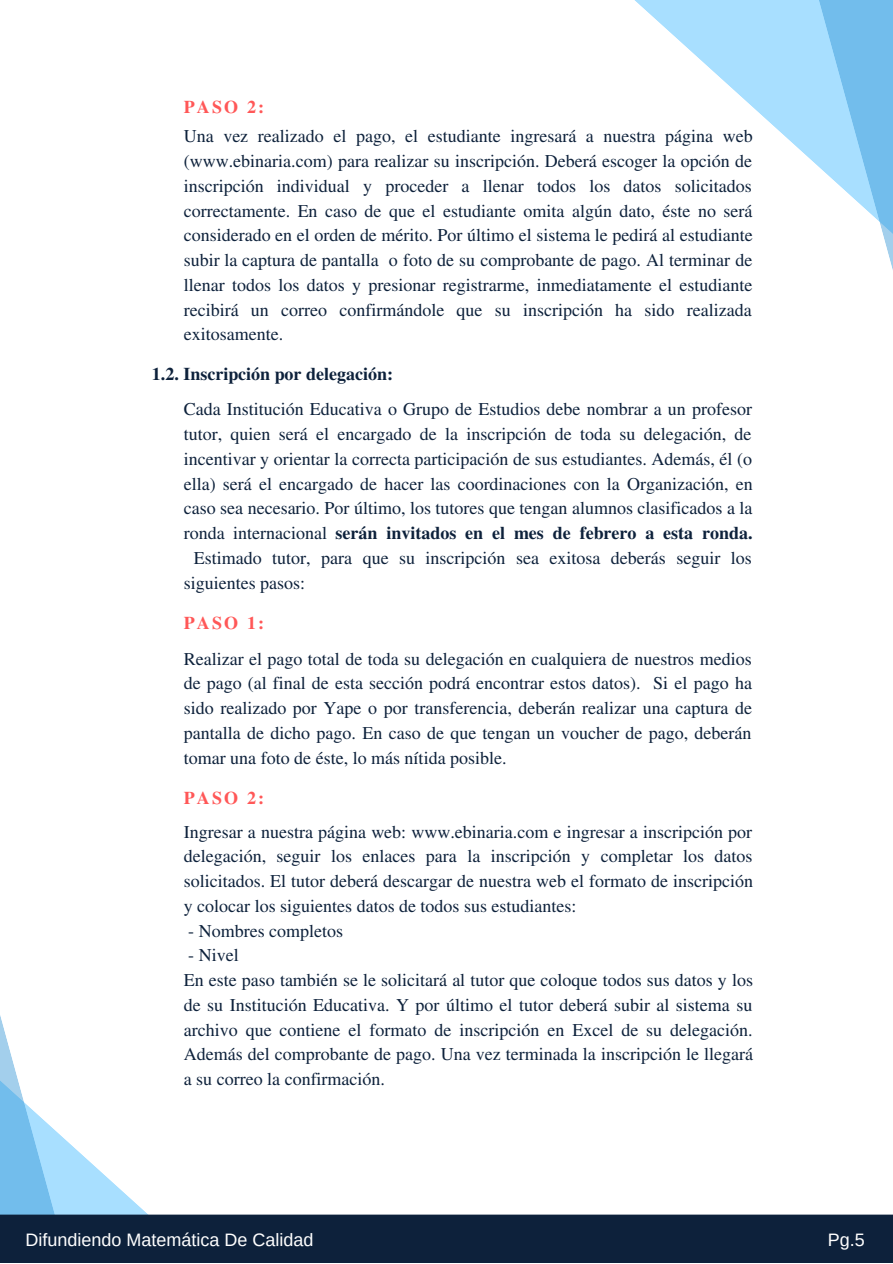
<style>
.page{position:relative;width:893px;height:1264px;background:#fff}
.page>*{position:absolute;margin:0;border:0;box-sizing:border-box;transform-origin:0 0}
.t1{font:18px/24.8px "Free Serif";color:#0d213b;text-align:justify}
.t2{font:700 18px "Free Serif";color:#0d213b}
.t3{font:18px "Arimo";color:#fff}
.t4{font:700 18px "Free Serif";letter-spacing:.12em;color:#ff5757}
.s1{font-weight:400}
</style>
<div class="page">
<svg style="left:84px;top:1157px;width:63px;height:57px;fill:#abe0ff"></svg>
<svg style="left:0;top:1015px;width:84px;height:199px"></svg>
<div style="left:0;top:1214px;width:892px;height:48px;background:#0d213b"></div>
<svg style="left:634px;top:0;width:168px;height:152px"></svg>
<svg style="left:802px;top:0;width:90px;height:266px"></svg>
<p class="t4" style="left:184px;top:97px;width:82px">PASO 2:</p>
<p class="t1" style="left:184px;top:125px;width:570px">Una vez realizado el pago, el estudiante ingresará a nuestra página web (www.ebinaria.com) para realizar su inscripción. Deberá escoger la opción de inscripción individual y proceder a llenar todos los datos solicitados correctamente. En caso de que el estudiante omita algún dato, éste no será considerado en el orden de mérito. Por último el sistema le pedirá al estudiante subir la captura de pantalla o foto de su comprobante de pago. Al terminar de llenar todos los datos y presionar registrarme, inmediatamente el estudiante recibirá un correo confirmándole que su inscripción ha sido realizada exitosamente.</p>
<p class="t2" style="left:152px;top:364px;width:242px">1.2. Inscripción por delegación:</p>
<p class="t1" style="left:184px;top:398px;width:569px">Cada Institución Educativa o Grupo de Estudios debe nombrar a un profesor</p>
<p class="t1" style="left:184px;top:422px;width:569px">tutor, quien será el encargado de la inscripción de toda su delegación, de</p>
<p class="t1" style="left:184px;top:447px;width:570px">incentivar y orientar la correcta participación de sus estudiantes. Además, él (o</p>
<p class="t1" style="left:184px;top:472px;width:570px">ella) será el encargado de hacer las coordinaciones con la Organización, en</p>
<p class="t1" style="left:184px;top:496px;width:570px">caso sea necesario. Por último, los tutores que tengan alumnos clasificados a la</p>
<p class="t2" style="left:184px;top:523px;width:570px"><span class="s1">ronda internacional</span> serán invitados en el mes de febrero a esta ronda.</p>
<p class="t1" style="left:194px;top:546px;width:559px">Estimado tutor, para que su inscripción sea exitosa deberás seguir los</p>
<p class="t1" style="left:184px;top:571px;width:123px">siguientes pasos:</p>
<p class="t4" style="left:184px;top:612px;width:82px">PASO 1:</p>
<p class="t1" style="left:184px;top:647px;width:570px">Realizar el pago total de toda su delegación en cualquiera de nuestros medios de pago (al final de esta sección podrá encontrar estos datos). Si el pago ha sido realizado por Yape o por transferencia, deberán realizar una captura de pantalla de dicho pago. En caso de que tengan un voucher de pago, deberán tomar una foto de éste, lo más nítida posible.</p>
<p class="t4" style="left:184px;top:787px;width:82px">PASO 2:</p>
<p class="t1" style="left:184px;top:819px;width:571px">Ingresar a nuestra página web: www.ebinaria.com e ingresar a inscripción por delegación, seguir los enlaces para la inscripción y completar los datos solicitados. El tutor deberá descargar de nuestra web el formato de inscripción y colocar los siguientes datos de todos sus estudiantes:</p>
<p class="t1" style="left:188px;top:918px;width:156px">- Nombres completos</p>
<p class="t1" style="left:184px;top:943px;width:571px;text-align:left">- Nivel<br>En este paso también se le solicitará al tutor que coloque todos sus datos y los de su Institución Educativa. Y por último el tutor deberá subir al sistema su archivo que contiene el formato de inscripción en Excel de su delegación.<br>Además del comprobante de pago. Una vez terminada la inscripción le llegará a su correo la confirmación.</p>
<p class="t3" style="left:26px;top:1229px;width:289px">Difundiendo Matemática De Calidad</p>
<p class="t3" style="left:827px;top:1229px;width:38px">Pg.5</p>
</div>
